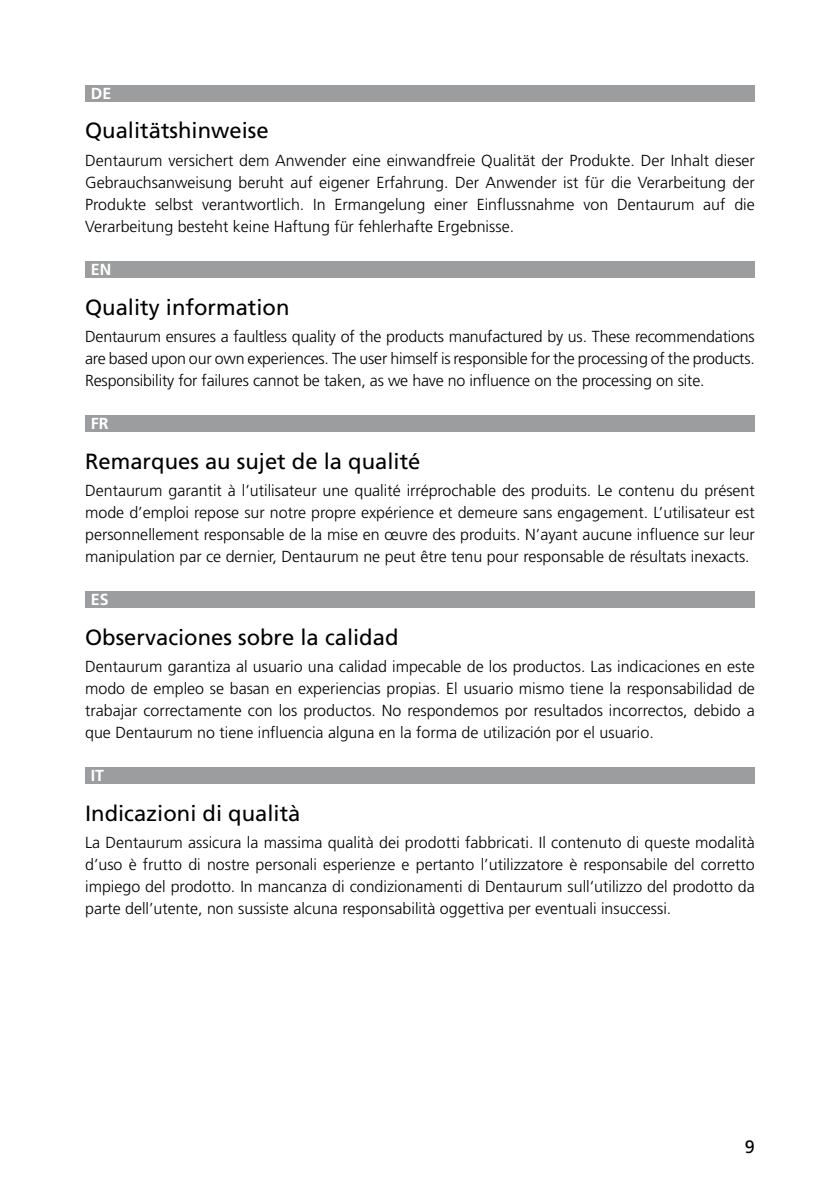
<style>
.page{position:relative;width:840px;height:1191px;background:#fff}
.page>*{position:absolute;margin:0;border:0;box-sizing:border-box;transform-origin:0 0}
.t1{font:22px "Frutiger LT Std";color:#000}
.t2{font:18px "Frutiger LT Std";color:#000}
.t3{font:300 16px/22px "Frutiger LT Std";color:#000;text-align:justify}
.t4{font:700 16px "Frutiger LT Std";color:#fff}
</style>
<div class="page">
<div style="left:85px;top:85px;width:669px;height:16px;background:#9b9d9f"></div>
<div style="left:85px;top:261px;width:669px;height:16px;background:#9b9d9f"></div>
<div style="left:85px;top:415px;width:669px;height:16px;background:#9b9d9f"></div>
<div style="left:85px;top:591px;width:669px;height:16px;background:#9b9d9f"></div>
<div style="left:85px;top:767px;width:669px;height:16px;background:#9b9d9f"></div>
<p class="t4" style="left:91px;top:84px;width:22px">DE</p>
<h1 class="t1" style="left:85px;top:118px;width:185px">Qualitätshinweise</h1>
<p class="t3" style="left:85px;top:150px;width:671px">Dentaurum versichert dem Anwender eine einwandfreie Qualität der Produkte. Der Inhalt dieser Gebrauchsanweisung beruht auf eigener Erfahrung. Der Anwender ist für die Verarbeitung der Produkte selbst verantwortlich. In Ermangelung einer Einflussnahme von Dentaurum auf die Verarbeitung besteht keine Haftung für fehlerhafte Ergebnisse.</p>
<p class="t4" style="left:91px;top:260px;width:22px">EN</p>
<h1 class="t1" style="left:85px;top:294px;width:206px">Quality information</h1>
<p class="t3" style="left:85px;top:326px;width:671px">Dentaurum ensures a faultless quality of the products manufactured by us. These recommendations are based upon our own experiences. The user himself is responsible for the processing of the products.<br>Responsibility for failures cannot be taken, as we have no influence on the processing on site.</p>
<p class="t4" style="left:91px;top:414px;width:19px">FR</p>
<h1 class="t1" style="left:85px;top:448px;width:337px">Remarques au sujet de la qualité</h1>
<p class="t3" style="left:85px;top:480px;width:671px">Dentaurum garantit à l’utilisateur une qualité irréprochable des produits. Le contenu du présent mode d’emploi repose sur notre propre expérience et demeure sans engagement. L’utilisateur est personnellement responsable de la mise en œuvre des produits. N’ayant aucune influence sur leur manipulation par ce dernier, Dentaurum ne peut être tenu pour responsable de résultats inexacts.</p>
<p class="t4" style="left:91px;top:590px;width:19px">ES</p>
<h1 class="t1" style="left:85px;top:624px;width:314px">Observaciones sobre la calidad</h1>
<p class="t3" style="left:85px;top:656px;width:671px">Dentaurum garantiza al usuario una calidad impecable de los productos. Las indicaciones en este modo de empleo se basan en experiencias propias. El usuario mismo tiene la responsabilidad de trabajar correctamente con los productos. No respondemos por resultados incorrectos, debido a que Dentaurum no tiene influencia alguna en la forma de utilización por el usuario.</p>
<p class="t4" style="left:91px;top:766px;width:15px">IT</p>
<h1 class="t1" style="left:85px;top:800px;width:217px">Indicazioni di qualità</h1>
<p class="t3" style="left:85px;top:832px;width:671px">La Dentaurum assicura la massima qualità dei prodotti fabbricati. Il contenuto di queste modalità d’uso è frutto di nostre personali esperienze e pertanto l’utilizzatore è responsabile del corretto impiego del prodotto. In mancanza di condizionamenti di Dentaurum sull‘utilizzo del prodotto da parte dell’utente, non sussiste alcuna responsabilità oggettiva per eventuali insuccessi.</p>
<p class="t2" style="left:744px;top:1136px;width:12px">9</p>
</div>
